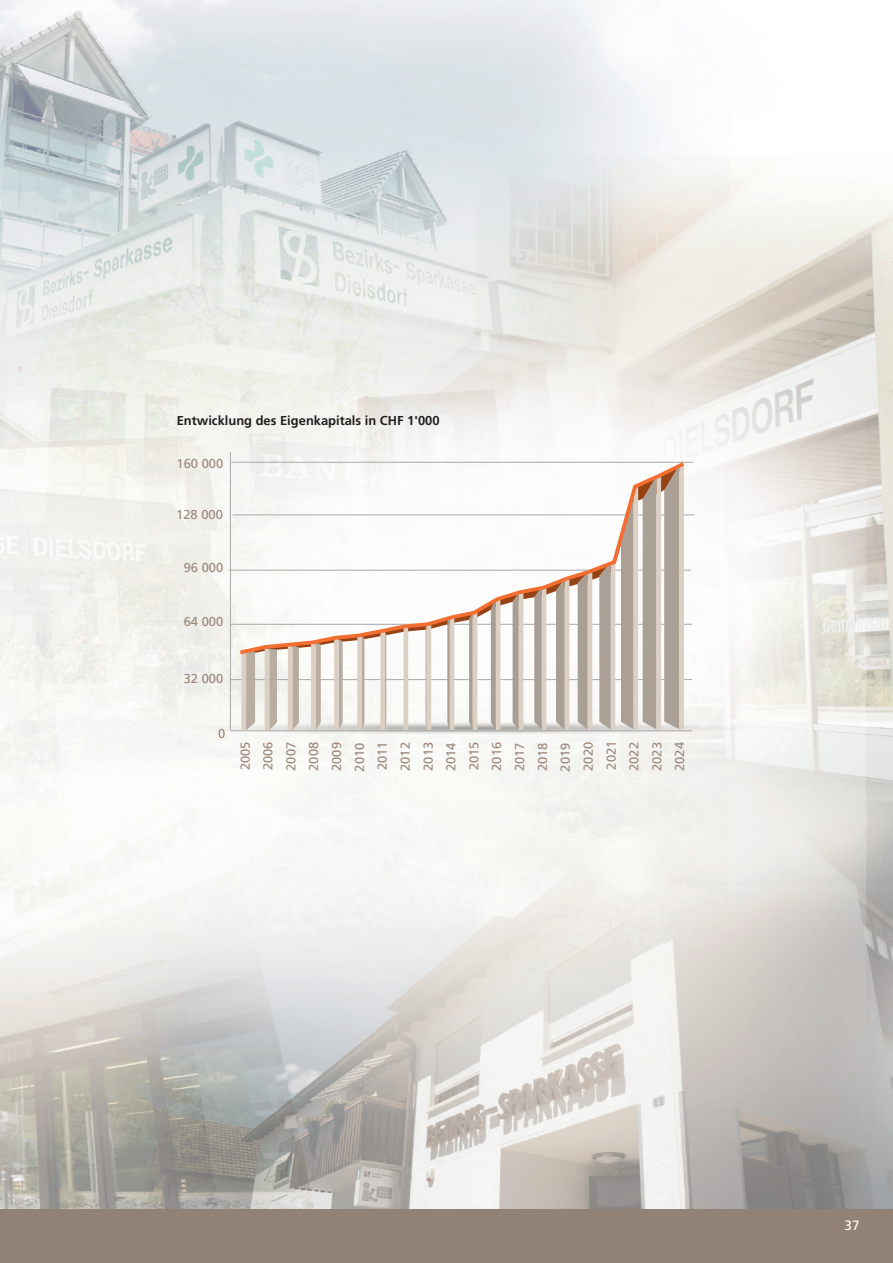
<style>
.page{position:relative;width:893px;height:1263px;background:#fff}
.page>*{position:absolute;margin:0;border:0;box-sizing:border-box;transform-origin:0 0}
.t1{font:13.5px "Frutiger LT Com";color:#fff}
.t2{font:12.9px/22.8px "Frutiger LT Com";color:#9b8679}
.t3{font:700 12.9px "Frutiger LT Com";color:#231f20}
</style>
<div class="page">
<div style="left:0;top:1209px;width:893px;height:54px;background:#928276"></div>
<img style="left:0;top:0;width:893px;height:1209px">
<svg style="left:128px;top:820px;width:765px;height:64px;fill:#f6f6f3"></svg>
<svg style="left:46px;top:262px;width:847px;height:558px;fill:#f0f0ec"></svg>
<svg style="left:176px;top:721px;width:592px;height:14px"></svg>
<hr style="left:230px;top:730px;width:462px;height:1px;background:#a8a9ad">
<hr style="left:230px;top:679px;width:462px;height:1px;background:#a8a9ad">
<hr style="left:230px;top:624px;width:462px;height:1px;background:#a8a9ad">
<hr style="left:229px;top:570px;width:462px;height:1px;background:#a8a9ad">
<hr style="left:233px;top:515px;width:461px;height:1px;background:#a8a9ad">
<hr style="left:231px;top:462px;width:462px;height:1px;background:#a8a9ad">
<hr style="left:230px;top:452px;width:1px;height:279px;background:#a8a9ad">
<svg style="left:664px;top:657px;width:15px;height:72px"></svg>
<div style="left:679px;top:465px;width:5px;height:264px;background:#dcd0c4"></div>
<svg style="left:643px;top:657px;width:13px;height:72px"></svg>
<div style="left:656px;top:476px;width:5px;height:253px;background:#dcd0c4"></div>
<svg style="left:621px;top:657px;width:13px;height:72px"></svg>
<hr style="left:634px;top:487px;width:4px;height:242px;background:#dcd0c4">
<hr style="left:611px;top:562px;width:4px;height:167px;background:#dcd0c4">
<svg style="left:599px;top:657px;width:12px;height:72px"></svg>
<svg style="left:578px;top:657px;width:10px;height:72px"></svg>
<hr style="left:588px;top:573px;width:4px;height:156px;background:#dcd0c4">
<svg style="left:556px;top:657px;width:9px;height:72px"></svg>
<hr style="left:565px;top:579px;width:4px;height:150px;background:#dcd0c4">
<hr style="left:542px;top:587px;width:4px;height:142px;background:#dcd0c4">
<svg style="left:534px;top:657px;width:8px;height:72px"></svg>
<svg style="left:513px;top:657px;width:10px;height:73px"></svg>
<hr style="left:496px;top:599px;width:4px;height:131px;background:#dcd0c4">
<svg style="left:491px;top:657px;width:5px;height:73px"></svg>
<svg style="left:469px;top:657px;width:4px;height:73px"></svg>
<hr style="left:473px;top:612px;width:4px;height:118px;background:#dcd0c4">
<hr style="left:450px;top:617px;width:4px;height:113px;background:#dcd0c4">
<svg style="left:447px;top:657px;width:3px;height:73px"></svg>
<svg style="left:426px;top:657px;width:1px;height:73px"></svg>
<hr style="left:427px;top:623px;width:4px;height:107px;background:#dcd0c4">
<svg style="left:385px;top:657px;width:1px;height:73px"></svg>
<div style="left:380px;top:632px;width:5px;height:98px;background:#dcd0c4"></div>
<svg style="left:362px;top:657px;width:2px;height:73px"></svg>
<div style="left:357px;top:636px;width:5px;height:94px;background:#dcd0c4"></div>
<svg style="left:339px;top:657px;width:4px;height:73px"></svg>
<div style="left:334px;top:639px;width:5px;height:91px;background:#dcd0c4"></div>
<svg style="left:316px;top:657px;width:5px;height:73px"></svg>
<div style="left:311px;top:642px;width:5px;height:88px;background:#dcd0c4"></div>
<svg style="left:292px;top:657px;width:7px;height:73px"></svg>
<hr style="left:288px;top:645px;width:4px;height:85px;background:#dcd0c4">
<svg style="left:269px;top:657px;width:8px;height:73px"></svg>
<hr style="left:265px;top:649px;width:4px;height:81px;background:#dcd0c4">
<svg style="left:246px;top:657px;width:9px;height:73px"></svg>
<div style="left:241px;top:652px;width:5px;height:78px;background:#dcd0c4"></div>
<hr style="left:404px;top:628px;width:4px;height:102px;background:#dcd0c4">
<svg style="left:238px;top:460px;width:449px;height:197px"></svg>
<p class="t3" style="left:177px;top:413px;width:264px">Entwicklung des Eigenkapitals in CHF 1'000</p>
<p class="t2" style="left:177px;top:452px;width:48px">160 000</p>
<p class="t2" style="left:176px;top:503px;width:48px">128 000</p>
<p class="t2" style="left:184px;top:556px;width:41px">96 000</p>
<p class="t2" style="left:184px;top:610px;width:41px">64 000</p>
<p class="t2" style="left:184px;top:667px;width:41px">32 000</p>
<p class="t2" style="left:218px;top:722px;width:9px">0</p>
<p class="t2" style="left:234px;top:771px;width:32px;rotate:-90deg">2005<br>2006<br>2007<br>2008<br>2009<br>2010<br>2011<br>2012<br>2013<br>2014<br>2015<br>2016<br>2017<br>2018<br>2019<br>2020<br>2021<br>2022<br>2023<br>2024</p>
<p class="t1" style="left:845px;top:1217px;width:17px">37</p>
</div>
